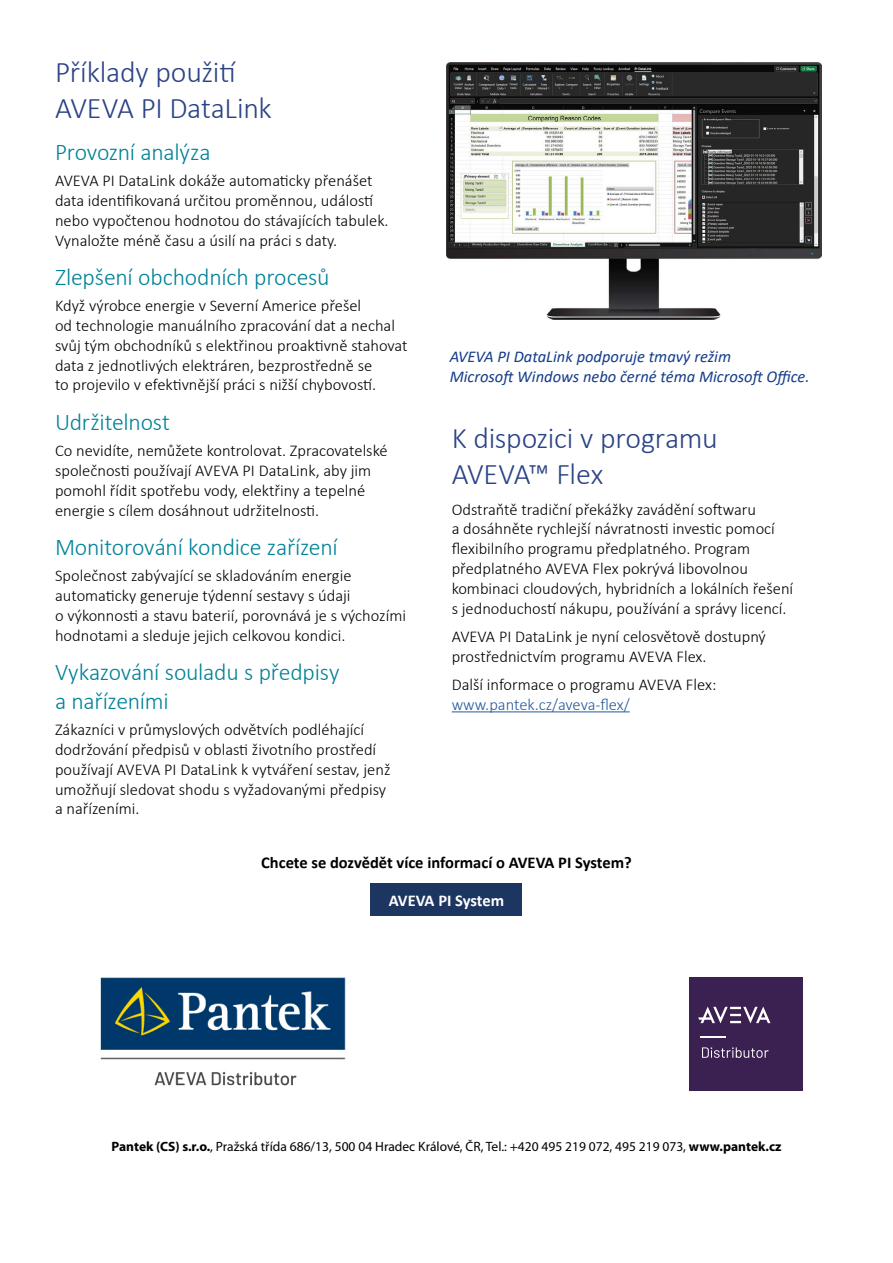
<style>
.page{position:relative;width:893px;height:1263px;background:#fff}
.page>*{position:absolute;margin:0;border:0;box-sizing:border-box;transform-origin:0 0}
.t1{font:300 30px/36px "Calibri";letter-spacing:-.01em;color:#2a4384}
.t2{font:300 24px/28.8px "Calibri";letter-spacing:-.01em;color:#008297}
.t3{font:300 16.5px/19.8px "Calibri";color:#000}
.t4{font:italic 16.5px/19.8px "Calibri";color:#153d8a}
.t5{font:700 16.5px "Calibri";color:#000}
.t6{font:300 16.5px "Calibri";letter-spacing:-.005em;color:#275b9b}
.t7{font:700 16.5px "Calibri";letter-spacing:-.01em;color:#fff}
.t8{font:13.5px "Myriad Pro";color:#000}
.s1{font-weight:700}
</style>
<div class="page">
<div style="left:371px;top:883px;width:151px;height:33px;background:#1d3661"></div>
<hr style="left:452px;top:711px;width:178px;height:1px;background:#275b9b">
<img style="left:446px;top:63px;width:376px;height:257px">
<img style="left:100px;top:977px;width:246px;height:109px">
<div style="left:689px;top:977px;width:114px;height:113px;background:#3b2052"></div>
<svg style="left:698px;top:1007px;width:72px;height:16px"></svg>
<svg style="left:702px;top:1047px;width:67px;height:11px"></svg>
<svg style="left:701px;top:1036px;width:25px;height:1px"></svg>
<h1 class="t1" style="left:55px;top:54px;width:218px">Příklady použití<br>AVEVA PI DataLink</h1>
<h2 class="t2" style="left:55px;top:138px;width:157px">Provozní analýza</h2>
<p class="t3" style="left:55px;top:171px;width:335px">AVEVA PI DataLink dokáže automaticky přenášet data identifikovaná určitou proměnnou, událostí nebo vypočtenou hodnotou do stávajících tabulek.<br>Vynaložte méně času a úsilí na práci s daty.</p>
<h2 class="t2" style="left:55px;top:263px;width:276px">Zlepšení obchodních procesů</h2>
<p class="t3" style="left:55px;top:296px;width:354px">Když výrobce energie v Severní Americe přešel<br>od technologie manuálního zpracování dat a nechal svůj tým obchodníků s elektřinou proaktivně stahovat data z jednotlivých elektráren, bezprostředně se<br>to projevilo v efektivnější práci s nižší chybovostí.</p>
<h2 class="t2" style="left:55px;top:408px;width:117px">Udržitelnost</h2>
<p class="t3" style="left:55px;top:441px;width:334px">Co nevidíte, nemůžete kontrolovat. Zpracovatelské společnosti používají AVEVA PI DataLink, aby jim pomohl řídit spotřebu vody, elektřiny a tepelné energie s cílem dosáhnout udržitelnosti.</p>
<h2 class="t2" style="left:55px;top:533px;width:284px">Monitorování kondice zařízení</h2>
<p class="t3" style="left:55px;top:566px;width:352px">Společnost zabývající se skladováním energie automaticky generuje týdenní sestavy s údaji<br>o výkonnosti a stavu baterií, porovnává je s výchozími hodnotami a sleduje jejich celkovou kondici.</p>
<h2 class="t2" style="left:55px;top:658px;width:286px">Vykazování souladu s předpisy a nařízeními</h2>
<p class="t3" style="left:55px;top:719px;width:337px">Zákazníci v průmyslových odvětvích podléhající dodržování předpisů v oblasti životního prostředí používají AVEVA PI DataLink k vytváření sestav, jenž umožňují sledovat shodu s vyžadovanými předpisy a nařízeními.</p>
<p class="t4" style="left:450px;top:346px;width:361px">AVEVA PI DataLink podporuje tmavý režim<br>Microsoft Windows nebo černé téma Microsoft Office.</p>
<h1 class="t1" style="left:452px;top:419px;width:267px">K dispozici v programu<br>AVEVA™ Flex</h1>
<p class="t3" style="left:452px;top:499px;width:343px">Odstraňtě tradiční překážky zavádění softwaru<br>a dosáhněte rychlejší návratnosti investic pomocí flexibilního programu předplatného. Program předplatného AVEVA Flex pokrývá libovolnou kombinaci cloudových, hybridních a lokálních řešení s jednoduchostí nákupu, používání a správy licencí.</p>
<p class="t3" style="left:452px;top:626px;width:316px">AVEVA PI DataLink je nyní celosvětově dostupný prostřednictvím programu AVEVA Flex.</p>
<p class="t3" style="left:452px;top:674px;width:266px">Další informace o programu AVEVA Flex:</p>
<p class="t6" style="left:452px;top:694px;width:179px">www.pantek.cz/aveva-flex/</p>
<p class="t5" style="left:261px;top:851px;width:372px">Chcete se dozvědět více informací o AVEVA PI System?</p>
<p class="t7" style="left:389px;top:888px;width:117px">AVEVA PI System</p>
<p class="t8" style="left:112px;top:1138px;width:671px"><span class="s1">Pantek (CS) s.r.o.</span>, Pražská třída 686/13, 500 04 Hradec Králové, ČR, Tel.: +420 495 219 072, 495 219 073, <span class="s1">www.pantek.cz</span></p>
</div>
